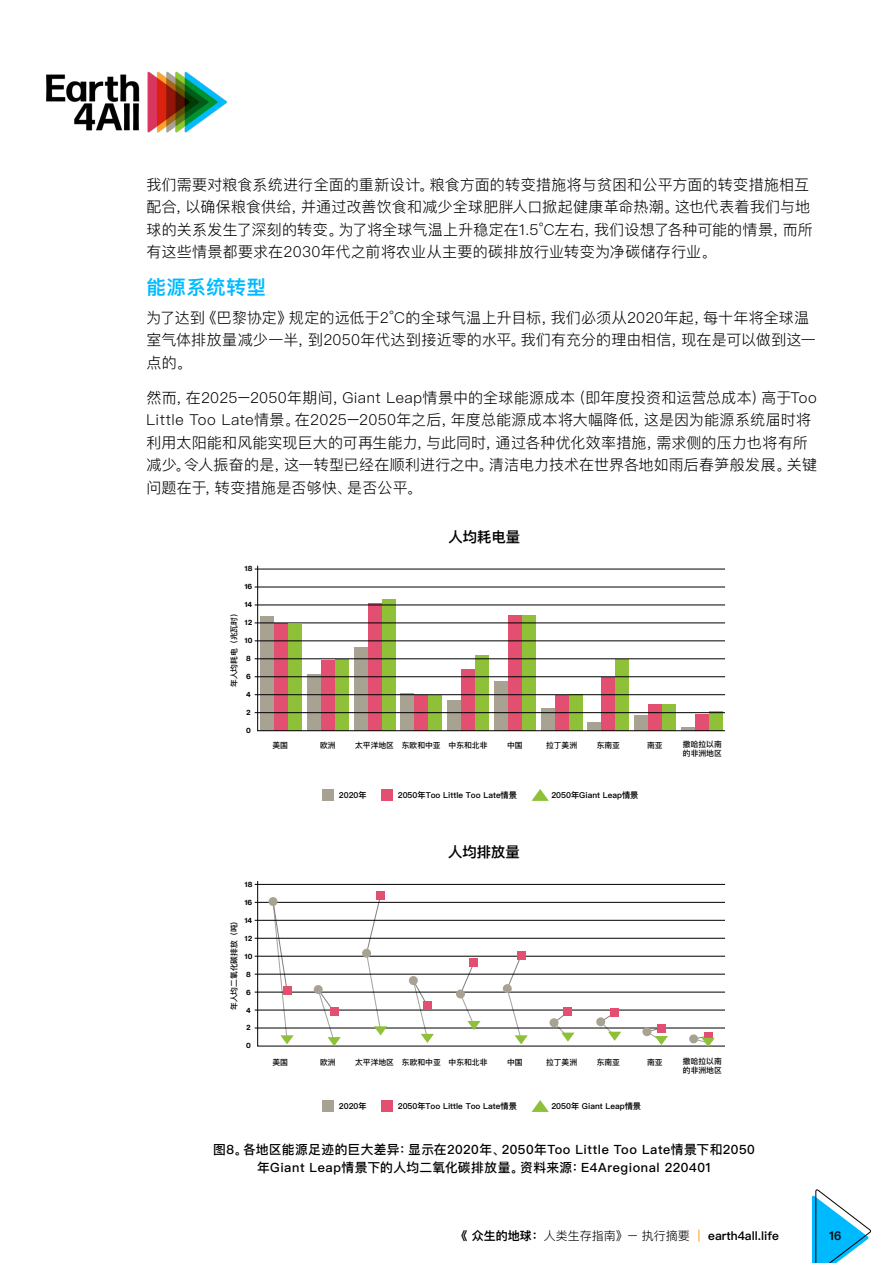
<style>
.page{position:relative;width:893px;height:1263px;background:#fff}
.page>*{position:absolute;margin:0;border:0;box-sizing:border-box;transform-origin:0 0}
.t1{font:600 19.5px "Ping Fang SC";letter-spacing:.025em;color:#00baff}
.t2{font:300 15px/22.5px "Ping Fang SC";letter-spacing:.015em;color:#000}
.t3{font:600 14.4px "Ping Fang SC";color:#000}
.t4{font:500 12.75px/18px "Ping Fang SC";letter-spacing:.035em;color:#000;text-align:center}
.t5{font:600 12px "Ping Fang SC";color:#000}
.t6{font:600 8.25px "Ping Fang SC";color:#000}
.t7{font:500 7.8px/9px "Ping Fang SC";color:#000}
.t8{font:700 7.2px "Helvetica Now Text";color:#000}
.s1{font-weight:300}
.s2{font-weight:500;color:#ffa32b}
</style>
<div class="page">
<img style="left:46px;top:71px;width:181px;height:62px">
<svg style="left:812px;top:1189px;width:59px;height:74px"></svg>
<svg style="left:532px;top:789px;width:17px;height:12px"></svg>
<div style="left:381px;top:789px;width:12px;height:12px;background:#e24f71"></div>
<div style="left:322px;top:789px;width:12px;height:12px;background:#a8a293"></div>
<svg style="left:532px;top:1100px;width:17px;height:12px"></svg>
<div style="left:381px;top:1100px;width:12px;height:12px;background:#e24f71"></div>
<div style="left:322px;top:1100px;width:12px;height:12px;background:#a8a293"></div>
<svg style="left:257px;top:565px;width:468px;height:166px"></svg>
<hr style="left:255px;top:658px;width:470px;height:1px;background:#000">
<hr style="left:255px;top:587px;width:470px;height:1px;background:#000">
<hr style="left:255px;top:623px;width:470px;height:1px;background:#000">
<hr style="left:255px;top:694px;width:470px;height:1px;background:#000">
<hr style="left:255px;top:676px;width:470px;height:1px;background:#000">
<hr style="left:255px;top:605px;width:470px;height:1px;background:#000">
<hr style="left:255px;top:641px;width:470px;height:1px;background:#000">
<hr style="left:255px;top:569px;width:470px;height:1px;background:#000">
<hr style="left:255px;top:712px;width:470px;height:1px;background:#000">
<svg style="left:257px;top:881px;width:468px;height:166px"></svg>
<hr style="left:255px;top:974px;width:470px;height:1px;background:#000">
<hr style="left:255px;top:902px;width:470px;height:1px;background:#000">
<hr style="left:255px;top:938px;width:470px;height:1px;background:#000">
<hr style="left:255px;top:1010px;width:470px;height:1px;background:#000">
<hr style="left:255px;top:992px;width:470px;height:1px;background:#000">
<hr style="left:255px;top:920px;width:470px;height:1px;background:#000">
<hr style="left:255px;top:956px;width:470px;height:1px;background:#000">
<hr style="left:255px;top:884px;width:470px;height:1px;background:#000">
<hr style="left:255px;top:1028px;width:470px;height:1px;background:#000">
<svg style="left:413px;top:980px;width:21px;height:63px"></svg>
<div style="left:423px;top:1001px;width:9px;height:9px;background:#e24f71"></div>
<div style="left:409px;top:976px;width:9px;height:9px;background:#a8a293;border-radius:50%"></div>
<svg style="left:460px;top:962px;width:20px;height:68px"></svg>
<div style="left:469px;top:958px;width:9px;height:9px;background:#e24f71"></div>
<div style="left:456px;top:989px;width:9px;height:9px;background:#a8a293;border-radius:50%"></div>
<svg style="left:506px;top:955px;width:22px;height:89px"></svg>
<div style="left:517px;top:951px;width:9px;height:9px;background:#e24f71"></div>
<div style="left:503px;top:984px;width:9px;height:9px;background:#a8a293;border-radius:50%"></div>
<svg style="left:553px;top:1011px;width:21px;height:30px"></svg>
<div style="left:563px;top:1007px;width:9px;height:9px;background:#e24f71"></div>
<div style="left:549px;top:1018px;width:9px;height:9px;background:#a8a293;border-radius:50%"></div>
<svg style="left:600px;top:1012px;width:21px;height:29px"></svg>
<div style="left:610px;top:1008px;width:9px;height:9px;background:#e24f71"></div>
<div style="left:596px;top:1017px;width:9px;height:9px;background:#a8a293;border-radius:50%"></div>
<svg style="left:646px;top:1027px;width:22px;height:18px"></svg>
<div style="left:657px;top:1024px;width:9px;height:8px;background:#e24f71"></div>
<div style="left:642px;top:1027px;width:9px;height:9px;background:#a8a293;border-radius:50%"></div>
<svg style="left:366px;top:894px;width:21px;height:141px"></svg>
<div style="left:376px;top:891px;width:9px;height:9px;background:#e24f71"></div>
<div style="left:362px;top:949px;width:9px;height:9px;background:#a8a293;border-radius:50%"></div>
<svg style="left:317px;top:989px;width:24px;height:57px"></svg>
<div style="left:330px;top:1007px;width:9px;height:9px;background:#e24f71"></div>
<div style="left:314px;top:985px;width:9px;height:9px;background:#a8a293;border-radius:50%"></div>
<svg style="left:272px;top:901px;width:21px;height:143px"></svg>
<div style="left:282px;top:986px;width:9px;height:9px;background:#e24f71"></div>
<div style="left:269px;top:897px;width:9px;height:9px;background:#a8a293;border-radius:50%"></div>
<svg style="left:693px;top:1035px;width:22px;height:12px"></svg>
<div style="left:689px;top:1034px;width:9px;height:9px;background:#a8a293;border-radius:50%"></div>
<p class="t2" style="left:146px;top:173px;width:668px">我们需要对粮食系统进行全面的重新设计。粮食方面的转变措施将与贫困和公平方面的转变措施相互配合，以确保粮食供给，并通过改善饮食和减少全球肥胖人口掀起健康革命热潮。这也代表着我们与地球的关系发生了深刻的转变。为了将全球气温上升稳定在1.5°C左右，我们设想了各种可能的情景，而所有这些情景都要求在2030年代之前将农业从主要的碳排放行业转变为净碳储存行业。</p>
<h1 class="t1" style="left:146px;top:275px;width:121px">能源系统转型</h1>
<p class="t2" style="left:146px;top:306px;width:671px">为了达到《巴黎协定》规定的远低于2°C的全球气温上升目标，我们必须从2020年起，每十年将全球温室气体排放量减少一半，到2050年代达到接近零的水平。我们有充分的理由相信，现在是可以做到这一点的。</p>
<p class="t2" style="left:146px;top:386px;width:672px">然而，在2025–2050年期间，Giant Leap情景中的全球能源成本（即年度投资和运营总成本）高于Too Little Too Late情景。在2025–2050年之后，年度总能源成本将大幅降低，这是因为能源系统届时将利用太阳能和风能实现巨大的可再生能力，与此同时，通过各种优化效率措施，需求侧的压力也将有所减少。令人振奋的是，这一转型已经在顺利进行之中。清洁电力技术在世界各地如雨后春笋般发展。关键问题在于，转变措施是否够快、是否公平。</p>
<p class="t8" style="left:244px;top:563px;width:10px">18</p>
<p class="t8" style="left:244px;top:581px;width:10px">16</p>
<p class="t8" style="left:244px;top:599px;width:10px">14</p>
<p class="t7" style="left:230px;top:687px;width:79px;rotate:-90deg">年人均耗电（兆瓦时）</p>
<p class="t8" style="left:244px;top:617px;width:10px">12</p>
<p class="t8" style="left:244px;top:635px;width:10px">10</p>
<p class="t8" style="left:246px;top:653px;width:6px">8</p>
<p class="t8" style="left:246px;top:671px;width:6px">6</p>
<p class="t8" style="left:246px;top:689px;width:6px">4</p>
<p class="t8" style="left:246px;top:707px;width:6px">2</p>
<p class="t8" style="left:246px;top:725px;width:6px">0</p>
<p class="t8" style="left:244px;top:879px;width:10px">18</p>
<p class="t8" style="left:244px;top:897px;width:10px">16</p>
<p class="t8" style="left:244px;top:915px;width:10px">14</p>
<p class="t7" style="left:230px;top:1010px;width:95px;rotate:-90deg">年人均二氧化碳排放（吨）</p>
<p class="t8" style="left:244px;top:933px;width:10px">12</p>
<p class="t8" style="left:244px;top:951px;width:10px">10</p>
<p class="t8" style="left:246px;top:968px;width:6px">8</p>
<p class="t8" style="left:246px;top:986px;width:6px">6</p>
<p class="t8" style="left:246px;top:1004px;width:6px">4</p>
<p class="t8" style="left:246px;top:1022px;width:6px">2</p>
<p class="t8" style="left:246px;top:1040px;width:6px">0</p>
<p class="t3" style="left:448px;top:528px;width:73px">人均耗电量</p>
<p class="t7" style="left:272px;top:740px;width:17px">美国</p>
<p class="t7" style="left:320px;top:740px;width:17px">欧洲</p>
<p class="t7" style="left:355px;top:740px;width:134px">太平洋地区 东欧和中亚 中东和北非</p>
<p class="t7" style="left:507px;top:740px;width:17px">中国</p>
<p class="t7" style="left:546px;top:740px;width:33px">拉丁美洲</p>
<p class="t7" style="left:597px;top:740px;width:25px">东南亚</p>
<p class="t7" style="left:647px;top:740px;width:17px">南亚</p>
<p class="t7" style="left:683px;top:740px;width:40px">撒哈拉以南的非洲地区</p>
<p class="t6" style="left:339px;top:790px;width:29px">2020年</p>
<p class="t6" style="left:398px;top:790px;width:121px">2050年Too Little Too Late情景</p>
<p class="t6" style="left:551px;top:790px;width:89px">2050年Giant Leap情景</p>
<p class="t3" style="left:448px;top:843px;width:73px">人均排放量</p>
<p class="t7" style="left:272px;top:1057px;width:17px">美国</p>
<p class="t7" style="left:320px;top:1057px;width:17px">欧洲</p>
<p class="t7" style="left:355px;top:1057px;width:134px">太平洋地区 东欧和中亚 中东和北非</p>
<p class="t7" style="left:507px;top:1057px;width:17px">中国</p>
<p class="t7" style="left:546px;top:1057px;width:33px">拉丁美洲</p>
<p class="t7" style="left:597px;top:1057px;width:25px">东南亚</p>
<p class="t7" style="left:647px;top:1057px;width:17px">南亚</p>
<p class="t7" style="left:683px;top:1057px;width:40px">撒哈拉以南的非洲地区</p>
<p class="t6" style="left:339px;top:1101px;width:29px">2020年</p>
<p class="t6" style="left:398px;top:1101px;width:121px">2050年Too Little Too Late情景</p>
<p class="t6" style="left:551px;top:1101px;width:91px">2050年 Giant Leap情景</p>
<p class="t4" style="left:213px;top:1140px;width:543px">图8。各地区能源足迹的巨大差异：显示在2020年、2050年Too Little Too Late情景下和2050年Giant Leap情景下的人均二氧化碳排放量。资料来源：E4Aregional 220401</p>
<p class="t5" style="left:456px;top:1228px;width:324px">《 众生的地球：<span class="s1">人类生存指南》– 执行摘要</span> <span class="s2">|</span> earth4all.life</p>
<p class="t5" style="left:829px;top:1228px;width:14px">16</p>
</div>
